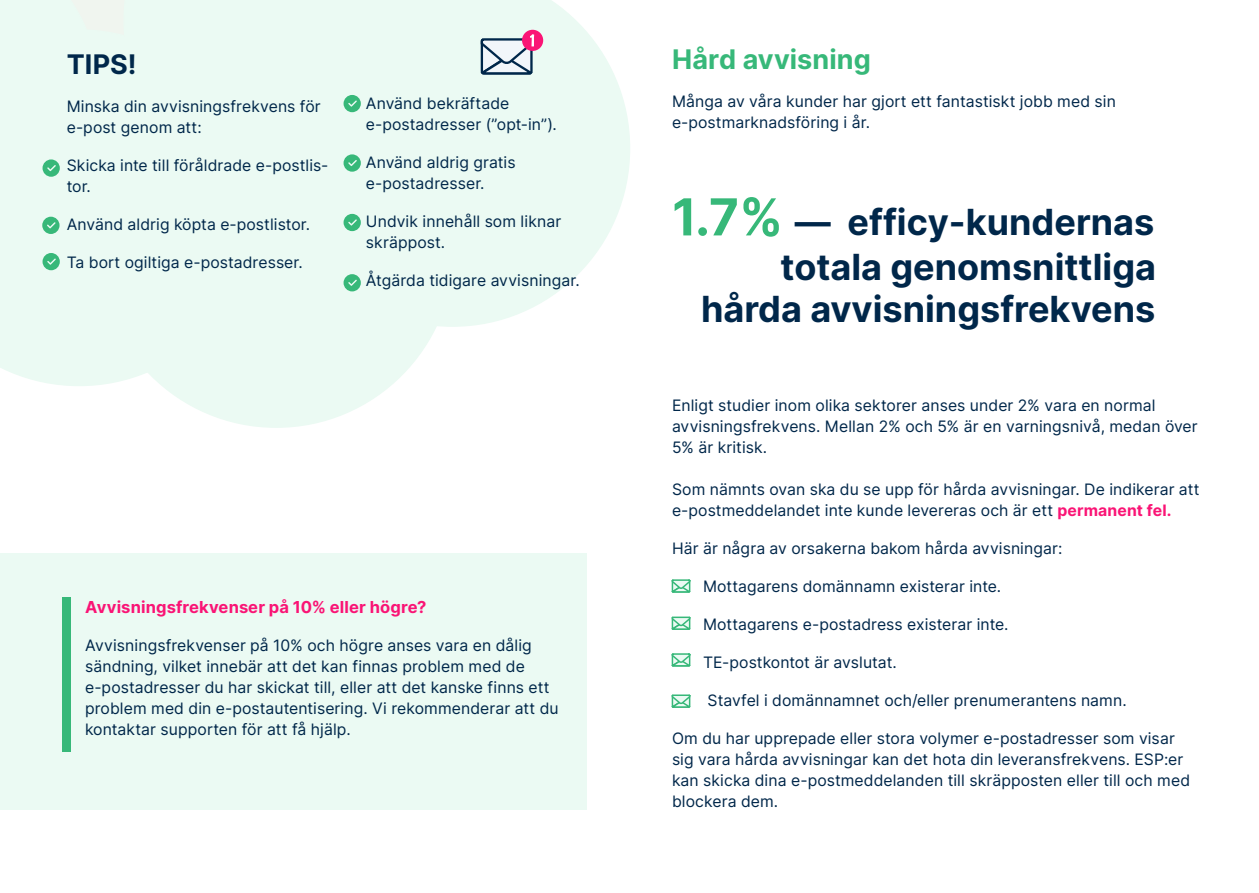
<style>
.page{position:relative;width:1259px;height:893px;background:#fff}
.page>*{position:absolute;margin:0;border:0;box-sizing:border-box;transform-origin:0 0}
.t1{font:700 36px/45px "Inter";color:#00274a;text-align:right}
.t2{font:700 27px "Inter";letter-spacing:.005em;color:#37b879}
.t3{font:700 27px "Inter";color:#00274a}
.t4{font:700 16.5px "Inter";letter-spacing:.005em;color:#fa1475}
.t5{font:15.75px/21px "Inter";letter-spacing:.005em;color:#00274a}
.s1{font-size:51px;color:#37b879}
.s2{font-weight:700;color:#fa1475}
</style>
<div class="page">
<div style="left:0;top:554px;width:587px;height:256px;background:#ebfaf3"></div>
<div style="left:62px;top:597px;width:9px;height:155px;background:#37b879"></div>
<div style="left:123px;top:0;width:151px;height:72px;background:#ebfaf3"></div>
<svg style="left:274px;top:0;width:356px;height:327px;background:#edfaf4"></svg>
<div style="left:0;top:29px;width:257px;height:357px;background:#ebfaf3"></div>
<div style="left:99px;top:72px;width:354px;height:355px;background:#ebfaf3;border-radius:50%"></div>
<div style="left:0;top:0;width:101px;height:278px;background:#ebfaf3"></div>
<svg style="left:343px;top:95px;width:18px;height:17px"></svg>
<svg style="left:343px;top:154px;width:18px;height:18px"></svg>
<svg style="left:343px;top:214px;width:18px;height:17px"></svg>
<svg style="left:343px;top:274px;width:18px;height:17px"></svg>
<div style="left:522px;top:30px;width:21px;height:21px;background:#fa1475;border-radius:50%"></div>
<svg style="left:478px;top:34px;width:56px;height:42px"></svg>
<svg style="left:671px;top:579px;width:20px;height:14px"></svg>
<svg style="left:671px;top:616px;width:20px;height:14px"></svg>
<svg style="left:671px;top:653px;width:20px;height:14px"></svg>
<svg style="left:671px;top:694px;width:20px;height:14px"></svg>
<h2 class="t3" style="left:67px;top:44px;width:71px">TIPS!</h2>
<p class="t5" style="left:67px;top:95px;width:256px">Minska din avvisningsfrekvens för e-post genom att:</p>
<p class="t5" style="left:67px;top:154px;width:263px">Skicka inte till föråldrade e-postlis&shy;tor.</p>
<p class="t5" style="left:67px;top:213px;width:245px">Använd aldrig köpta e-postlistor.</p>
<p class="t5" style="left:67px;top:251px;width:238px">Ta bort ogiltiga e-postadresser.</p>
<p class="t5" style="left:366px;top:93px;width:192px">Använd bekräftade e-postadresser (”opt-in”).</p>
<p class="t5" style="left:366px;top:152px;width:151px">Använd aldrig gratis e-postadresser.</p>
<p class="t5" style="left:366px;top:211px;width:197px">Undvik innehåll som liknar skräppost.</p>
<p class="t5" style="left:366px;top:270px;width:215px">Åtgärda tidigare avvisningar.</p>
<p class="t4" style="left:85px;top:595px;width:343px">Avvisningsfrekvenser på 10% eller högre?</p>
<p class="t5" style="left:85px;top:634px;width:475px">Avvisningsfrekvenser på 10% och högre anses vara en dålig sändning, vilket innebär att det kan finnas problem med de e-postadresser du har skickat till, eller att det kanske finns ett problem med din e-postautentisering. Vi rekommenderar att du kontaktar supporten för att få hjälp.</p>
<h2 class="t2" style="left:672px;top:39px;width:200px">Hård avvisning</h2>
<p class="t5" style="left:672px;top:90px;width:445px">Många av våra kunder har gjort ett fantastiskt jobb med sin e-postmarknadsföring i år.</p>
<h1 class="t1" style="left:672px;top:199px;width:485px"><span class="s1">1.7%</span> — efficy-kundernas totala genomsnittliga</h1>
<h1 class="t1" style="left:701px;top:286px;width:456px">hårda avvisningsfrekvens</h1>
<p class="t5" style="left:672px;top:394px;width:527px">Enligt studier inom olika sektorer anses under 2% vara en normal avvisningsfrekvens. Mellan 2% och 5% är en varningsnivå, medan över<br>5% är kritisk.</p>
<p class="t5" style="left:672px;top:478px;width:529px">Som nämnts ovan ska du se upp för hårda avvisningar. De indikerar att e-postmeddelandet inte kunde levereras och är ett <span class="s2">permanent fel.</span></p>
<p class="t5" style="left:672px;top:537px;width:392px">Här är några av orsakerna bakom hårda avvisningar:</p>
<p class="t5" style="left:703px;top:575px;width:300px">Mottagarens domännamn existerar inte.</p>
<p class="t5" style="left:703px;top:613px;width:307px">Mottagarens e-postadress existerar inte.</p>
<p class="t5" style="left:703px;top:651px;width:195px">TE-postkontot är avslutat.</p>
<p class="t5" style="left:707px;top:689px;width:421px">Stavfel i domännamnet och/eller prenumerantens namn.</p>
<p class="t5" style="left:672px;top:727px;width:519px">Om du har upprepade eller stora volymer e-postadresser som visar sig vara hårda avvisningar kan det hota din leveransfrekvens. ESP:er kan skicka dina e-postmeddelanden till skräpposten eller till och med blockera dem.</p>
</div>
